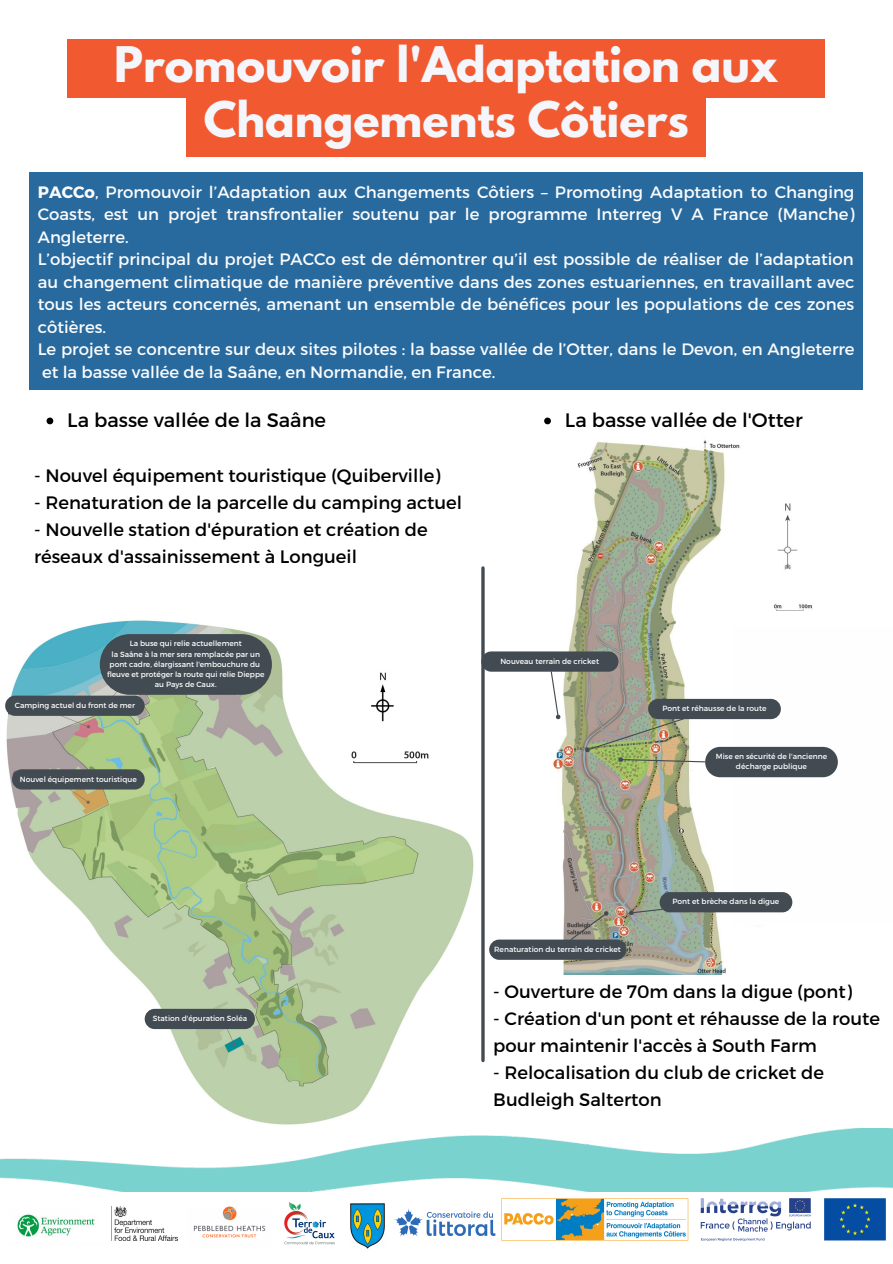
<style>
.page{position:relative;width:893px;height:1264px;background:#fff}
.page>*{position:absolute;margin:0;border:0;box-sizing:border-box;transform-origin:0 0}
.t1{font:700 43.5px/55.1px "League Spartan";color:#f4f6fc;text-align:center}
.t2{font:19.5px "Montserrat";color:#000}
.t3{font:18px/27px "Montserrat";color:#000}
.t4{font:16.5px/22.5px "Montserrat";color:#fbfcfd}
.t5{font:7.5px/10.1px "Montserrat";color:#fff;text-align:center}
.s1{font-weight:700}
</style>
<div class="page">
<img style="left:501px;top:1198px;width:385px;height:44px">
<img style="left:6px;top:620px;width:476px;height:505px">
<div style="left:100px;top:634px;width:172px;height:60px;background:#424b51;border-radius:30px"></div>
<svg style="left:5px;top:681px;width:6px;height:48px"></svg>
<div style="left:5px;top:695px;width:140px;height:21px;background:#424b51;border-radius:10px"></div>
<div style="left:12px;top:769px;width:133px;height:20px;background:#424b51;border-radius:10px"></div>
<div style="left:145px;top:1008px;width:110px;height:21px;background:#424b51;border-radius:10px"></div>
<img style="left:193px;top:1206px;width:73px;height:32px">
<img style="left:17px;top:1214px;width:78px;height:23px">
<img style="left:114px;top:1206px;width:64px;height:33px">
<img style="left:350px;top:1203px;width:35px;height:45px">
<img style="left:394px;top:1208px;width:101px;height:28px">
<img style="left:284px;top:1202px;width:51px;height:43px">
<div style="left:67px;top:39px;width:758px;height:59px;background:#f15a30"></div>
<div style="left:186px;top:94px;width:519px;height:63px;background:#f15a30"></div>
<img style="left:521px;top:440px;width:291px;height:534px">
<div style="left:731px;top:627px;width:161px;height:297px;background:#fdfefd"></div>
<hr style="left:481px;top:568px;width:3px;height:492px;background:#424b51">
<img style="left:0;top:1128px;width:892px;height:63px">
<svg style="left:47px;top:417px;width:6px;height:7px"></svg>
<svg style="left:544px;top:417px;width:7px;height:7px"></svg>
<div style="left:30px;top:173px;width:832px;height:217px;background:#296a9e"></div>
<div style="left:648px;top:699px;width:132px;height:20px;background:#424b51;border-radius:10px"></div>
<div style="left:659px;top:892px;width:133px;height:20px;background:#424b51;border-radius:10px"></div>
<div style="left:489px;top:939px;width:137px;height:20px;background:#424b51;border-radius:10px"></div>
<div style="left:481px;top:651px;width:137px;height:20px;background:#424b51;border-radius:10px"></div>
<svg style="left:550px;top:671px;width:11px;height:49px"></svg>
<svg style="left:569px;top:909px;width:41px;height:31px"></svg>
<svg style="left:628px;top:908px;width:36px;height:8px"></svg>
<div style="left:705px;top:747px;width:132px;height:30px;background:#424b51;border-radius:15px"></div>
<img style="left:583px;top:717px;width:123px;height:46px">
<h1 class="t1" style="left:114px;top:43px;width:665px">Promouvoir l'Adaptation aux<br>Changements Côtiers</h1>
<p class="t4" style="left:38px;top:180px;width:818px"><span class="s1">PACCo</span>, Promouvoir l’Adaptation aux Changements Côtiers – Promoting Adaptation to Changing Coasts, est un projet transfrontalier soutenu par le programme Interreg V A France (Manche)<br>Angleterre.<br>L’objectif principal du projet PACCo est de démontrer qu’il est possible de réaliser de l’adaptation au changement climatique de manière préventive dans des zones estuariennes, en travaillant avec tous les acteurs concernés, amenant un ensemble de bénéfices pour les populations de ces zones côtières.<br>Le projet se concentre sur deux sites pilotes : la basse vallée de l’Otter, dans le Devon, en Angleterre et la basse vallée de la Saâne, en Normandie, en France.</p>
<p class="t2" style="left:67px;top:407px;width:260px">La basse vallée de la Saâne</p>
<p class="t2" style="left:565px;top:407px;width:239px">La basse vallée de l'Otter</p>
<p class="t3" style="left:34px;top:461px;width:408px">- Nouvel équipement touristique (Quiberville)</p>
<p class="t3" style="left:34px;top:488px;width:429px">- Renaturation de la parcelle du camping actuel</p>
<p class="t3" style="left:34px;top:515px;width:395px">- Nouvelle station d'épuration et création de réseaux d'assainissement à Longueil</p>
<p class="t5" style="left:107px;top:638px;width:159px">La buse qui relie actuellement<br>la Saâne à la mer sera remplacée par un pont cadre, élargissant l'embouchure du fleuve et protéger la route qui relie Dieppe au Pays de Caux.</p>
<p class="t5" style="left:15px;top:700px;width:121px">Camping actuel du front de mer</p>
<p class="t5" style="left:20px;top:773px;width:118px">Nouvel équipement touristique</p>
<p class="t5" style="left:500px;top:655px;width:100px">Nouveau terrain de cricket</p>
<p class="t5" style="left:662px;top:703px;width:105px">Pont et réhausse de la route</p>
<p class="t5" style="left:715px;top:751px;width:113px">Mise en sécurité de l'ancienne décharge publique</p>
<p class="t5" style="left:153px;top:1013px;width:96px">Station d'épuration Soléa</p>
<p class="t5" style="left:494px;top:943px;width:128px">Renaturation du terrain de cricket</p>
<p class="t5" style="left:672px;top:896px;width:108px">Pont et brèche dans la digue</p>
<p class="t3" style="left:493px;top:976px;width:360px">- Ouverture de 70m dans la digue (pont)</p>
<p class="t3" style="left:493px;top:1003px;width:388px">- Création d'un pont et réhausse de la route pour maintenir l'accès à South Farm</p>
<p class="t3" style="left:493px;top:1057px;width:332px">- Relocalisation du club de cricket de<br>Budleigh Salterton</p>
</div>
